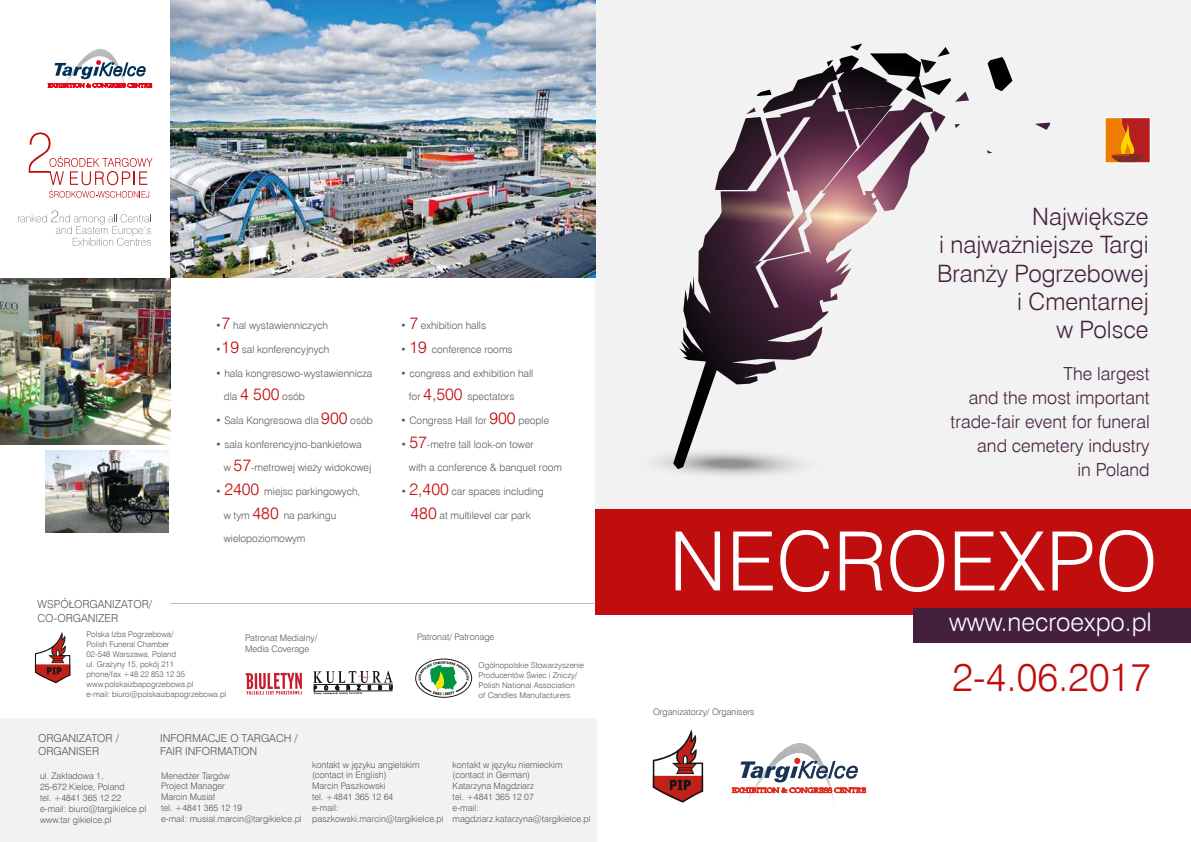
<style>
.page{position:relative;width:1191px;height:842px;background:#fff}
.page>*{position:absolute;margin:0;border:0;box-sizing:border-box;transform-origin:0 0}
.t1{font:81.9px "Swis 721 Lt EU";color:#fff}
.t2{font:38.8px "Swis 721 Lt EU";color:#c00d0e}
.t3{font:25.7px "Swis 721 Lt EU";color:#fff}
.t4{font:24px/28px "Swis 721 Lt EU";color:#44203d;text-align:right}
.t5{font:18px/24px "Swis 721 Lt EU";color:#44203d;text-align:right}
.t6{font:11px/13.2px "Swis 721 Lt EU";color:#575756}
.t7{font:10.3px "Swis 721 Lt EU";color:#575756}
.t8{font:9px/10.8px "Swis 721 Lt EU";color:#575756}
.t9{font:8px/10px "Swis 721 Lt EU";color:#575756}
.s1{font-size:16.5px;color:#c00d0e}
</style>
<div class="page">
<div style="left:0;top:718px;width:596px;height:124px;background:#f2f2f2"></div>
<div style="left:595px;top:0;width:596px;height:510px;background:#f2f2f2"></div>
<div style="left:595px;top:510px;width:596px;height:105px;background:#c00d0e"></div>
<div style="left:913px;top:609px;width:278px;height:34px;background:#44203d"></div>
<hr style="left:744px;top:692px;width:90px;height:2px;background:#efeeef">
<hr style="left:744px;top:694px;width:90px;height:1px;background:#eeeded">
<hr style="left:744px;top:695px;width:90px;height:1px;background:#ebecec">
<hr style="left:744px;top:696px;width:90px;height:1px;background:#eaebeb">
<hr style="left:744px;top:697px;width:90px;height:2px;background:#eaeaea">
<hr style="left:744px;top:699px;width:90px;height:1px;background:#e9e8e8">
<hr style="left:744px;top:700px;width:90px;height:1px;background:#e8e7e7">
<hr style="left:744px;top:701px;width:90px;height:1px;background:#e6e6e6">
<hr style="left:744px;top:702px;width:90px;height:2px;background:#e4e5e5">
<hr style="left:744px;top:704px;width:90px;height:1px;background:#e3e3e4">
<hr style="left:744px;top:705px;width:90px;height:1px;background:#e1e2e1">
<hr style="left:744px;top:706px;width:90px;height:1px;background:#e1e1e1">
<hr style="left:744px;top:707px;width:90px;height:2px;background:#e0e0e0">
<hr style="left:744px;top:709px;width:90px;height:1px;background:#dededf">
<hr style="left:744px;top:710px;width:90px;height:1px;background:#dddede">
<hr style="left:744px;top:711px;width:90px;height:1px;background:#dbdddc">
<hr style="left:744px;top:712px;width:90px;height:2px;background:#dadcdc">
<hr style="left:744px;top:714px;width:90px;height:1px;background:#dadbdb">
<hr style="left:744px;top:715px;width:90px;height:1px;background:#d8d8da">
<hr style="left:744px;top:716px;width:90px;height:1px;background:#d7d7d8">
<hr style="left:744px;top:717px;width:90px;height:2px;background:#d6d7d8">
<hr style="left:744px;top:719px;width:90px;height:1px;background:#d5d5d6">
<hr style="left:744px;top:720px;width:90px;height:1px;background:#d3d4d5">
<hr style="left:744px;top:721px;width:90px;height:1px;background:#d2d2d3">
<hr style="left:744px;top:722px;width:90px;height:2px;background:#d1d1d2">
<hr style="left:744px;top:724px;width:90px;height:1px;background:#cfcfd0">
<hr style="left:744px;top:725px;width:90px;height:1px;background:#cfcecf">
<hr style="left:744px;top:726px;width:90px;height:1px;background:#cecece">
<hr style="left:744px;top:727px;width:90px;height:2px;background:#cdcccd">
<hr style="left:744px;top:729px;width:90px;height:1px;background:#cbcbcb">
<hr style="left:744px;top:730px;width:90px;height:1px;background:#cacaca">
<hr style="left:744px;top:731px;width:90px;height:1px;background:#c9c8ca">
<hr style="left:744px;top:732px;width:90px;height:2px;background:#c8c9c9">
<hr style="left:744px;top:734px;width:90px;height:1px;background:#c6c7c6">
<hr style="left:744px;top:735px;width:90px;height:1px;background:#c5c6c6">
<hr style="left:744px;top:736px;width:90px;height:1px;background:#c4c5c6">
<hr style="left:744px;top:737px;width:90px;height:2px;background:#c3c3c4">
<hr style="left:744px;top:739px;width:90px;height:1px;background:#c1c1c2">
<hr style="left:744px;top:740px;width:90px;height:1px;background:#bfc0c0">
<hr style="left:744px;top:741px;width:90px;height:1px;background:#bebfc0">
<hr style="left:744px;top:742px;width:90px;height:2px;background:#bdbebe">
<hr style="left:744px;top:744px;width:90px;height:1px;background:#bbbbbd">
<hr style="left:744px;top:745px;width:90px;height:1px;background:#babbbc">
<hr style="left:744px;top:746px;width:90px;height:1px;background:#bababb">
<hr style="left:744px;top:747px;width:90px;height:2px;background:#b8b9ba">
<hr style="left:744px;top:749px;width:90px;height:1px;background:#b7b8b8">
<hr style="left:744px;top:750px;width:90px;height:1px;background:#b5b6b7">
<hr style="left:744px;top:751px;width:90px;height:1px;background:#b4b5b6">
<hr style="left:744px;top:752px;width:90px;height:2px;background:#b4b5b6">
<hr style="left:744px;top:754px;width:90px;height:1px;background:#b2b3b4">
<hr style="left:744px;top:755px;width:90px;height:1px;background:#b1b1b2">
<hr style="left:744px;top:756px;width:90px;height:1px;background:#b0b1b1">
<hr style="left:744px;top:794px;width:90px;height:1px;background:#e8e9e8">
<hr style="left:744px;top:795px;width:90px;height:1px;background:#eaebea">
<hr style="left:744px;top:796px;width:90px;height:1px;background:#ebebeb">
<hr style="left:744px;top:797px;width:90px;height:2px;background:#eceded">
<hr style="left:744px;top:799px;width:90px;height:1px;background:#eff0f0">
<hr style="left:744px;top:800px;width:90px;height:1px;background:#f1f1f1">
<hr style="left:744px;top:801px;width:90px;height:1px;background:#f2f3f3">
<hr style="left:744px;top:802px;width:90px;height:2px;background:#f5f5f5">
<hr style="left:744px;top:804px;width:90px;height:1px;background:#f8f7f7">
<hr style="left:744px;top:805px;width:90px;height:1px;background:#fafafa">
<svg style="left:731px;top:757px;width:136px;height:37px"></svg>
<svg style="left:653px;top:730px;width:50px;height:72px"></svg>
<svg style="left:35px;top:632px;width:35px;height:51px"></svg>
<svg style="left:1105px;top:117px;width:45px;height:46px;background:#ce5e20"></svg>
<svg style="left:656px;top:455px;width:140px;height:21px"></svg>
<svg style="left:1035px;top:123px;width:15px;height:7px"></svg>
<svg style="left:987px;top:57px;width:25px;height:34px"></svg>
<svg style="left:673px;top:261px;width:156px;height:208px"></svg>
<svg style="left:723px;top:261px;width:129px;height:51px;background:#69485b"></svg>
<svg style="left:698px;top:44px;width:271px;height:217px"></svg>
<svg style="left:18px;top:211px;width:133px;height:35px"></svg>
<svg style="left:48px;top:49px;width:104px;height:41px"></svg>
<img style="left:45px;top:450px;width:124px;height:83px">
<svg style="left:29px;top:132px;width:124px;height:66px"></svg>
<svg style="left:418px;top:661px;width:51px;height:34px"></svg>
<div style="left:415px;top:659px;width:57px;height:38px;border:1px solid #1d1d1b;border-radius:50%"></div>
<img style="left:0;top:278px;width:170px;height:166px">
<hr style="left:170px;top:603px;width:425px;height:1px;background:#bcbcbc">
<svg style="left:245px;top:670px;width:148px;height:25px"></svg>
<img style="left:170px;top:0;width:425px;height:277px">
<p class="t7" style="left:215px;top:319px;width:114px">•<span class="s1">7</span> hal wystawienniczych</p>
<p class="t7" style="left:215px;top:343px;width:115px">•<span class="s1">19</span> sal konferencyjnych</p>
<p class="t7" style="left:215px;top:367px;width:158px">• hala kongresowo-wystawiennicza</p>
<p class="t7" style="left:224px;top:390px;width:82px">dla <span class="s1">4 500</span> osób</p>
<p class="t7" style="left:215px;top:414px;width:159px">• Sala Kongresowa dla <span class="s1">900</span> osób</p>
<p class="t7" style="left:215px;top:438px;width:148px">• sala konferencyjno-bankietowa</p>
<p class="t7" style="left:224px;top:461px;width:149px">w <span class="s1">57</span>-metrowej wieży widokowej</p>
<p class="t7" style="left:215px;top:485px;width:146px">• <span class="s1">2400</span> miejsc parkingowych,</p>
<p class="t7" style="left:224px;top:509px;width:114px">w tym <span class="s1">480</span> na parkingu</p>
<p class="t7" style="left:224px;top:532px;width:83px">wielopoziomowym</p>
<p class="t7" style="left:401px;top:319px;width:87px">• <span class="s1">7</span> exhibition halls</p>
<p class="t7" style="left:401px;top:343px;width:113px">• <span class="s1">19</span> conference rooms</p>
<p class="t7" style="left:401px;top:367px;width:134px">• congress and exhibition hall</p>
<p class="t7" style="left:409px;top:390px;width:107px">for <span class="s1">4,500</span> spectators</p>
<p class="t7" style="left:401px;top:414px;width:150px">• Congress Hall for <span class="s1">900</span> people</p>
<p class="t7" style="left:401px;top:438px;width:134px">• <span class="s1">57</span>-metre tall look-on tower</p>
<p class="t7" style="left:409px;top:461px;width:155px">with a conference &amp; banquet room</p>
<p class="t7" style="left:401px;top:485px;width:145px">• <span class="s1">2,400</span> car spaces including</p>
<p class="t7" style="left:410px;top:509px;width:122px"><span class="s1">480</span> at multilevel car park</p>
<p class="t6" style="left:38px;top:598px;width:116px">WSPÓŁORGANIZATOR/<br>CO-ORGANIZER</p>
<p class="t9" style="left:87px;top:630px;width:141px">Polska Izba Pogrzebowa/<br>Polish Funeral Chamber<br>02-548 Warszawa, Poland<br>ul. Grażyny 15, pokój 211<br>phone/fax +48 22 853 12 35 www.polskaizbapogrzebowa.pl<br>e-mail: biuro@polskaizbapogrzebowa.pl</p>
<p class="t6" style="left:38px;top:731px;width:82px">ORGANIZATOR /<br>ORGANISER</p>
<p class="t8" style="left:40px;top:771px;width:108px">ul. Zakładowa 1,<br>25-672 Kielce, Poland<br>tel. +4841 365 12 22 e-mail: biuro@targikielce.pl www.tar gikielce.pl</p>
<p class="t8" style="left:245px;top:632px;width:74px">Patronat Medialny/<br>Media Coverage</p>
<p class="t8" style="left:417px;top:632px;width:79px">Patronat/ Patronage</p>
<p class="t9" style="left:478px;top:660px;width:107px">Ogólnopolskie Stowarzyszenie<br>Producentów Świec i Zniczy/<br>Polish National Association<br>of Candles Manufacturers</p>
<p class="t6" style="left:160px;top:731px;width:139px">INFORMACJE O TARGACH /<br>FAIR INFORMATION</p>
<p class="t8" style="left:161px;top:770px;width:142px">Menedżer Targów<br>Project Manager<br>Marcin Musiał<br>tel. +4841 365 12 19<br>e-mail: musial.marcin@targikielce.pl</p>
<p class="t8" style="left:312px;top:759px;width:133px">kontakt w języku angielskim (contact in English)<br>Marcin Paszkowski<br>tel. +4841 365 12 64<br>e-mail: paszkowski.marcin@targikielce.pl</p>
<p class="t8" style="left:452px;top:759px;width:140px">kontakt w języku niemieckim (contact in German)<br>Katarzyna Magdziarz<br>tel. +4841 365 12 07<br>e-mail: magdziarz.katarzyna@targikielce.pl</p>
<h3 class="t4" style="left:937px;top:203px;width:213px">Największe<br>i najważniejsze Targi<br>Branży Pogrzebowej i Cmentarnej<br>w Polsce</h3>
<h3 class="t5" style="left:950px;top:362px;width:200px">The largest<br>and the most important trade-fair event for funeral and cemetery industry<br>in Poland</h3>
<h1 class="t1" style="left:669px;top:511px;width:490px">NECROEXPO</h1>
<h3 class="t3" style="left:949px;top:606px;width:204px">www.necroexpo.pl</h3>
<p class="t8" style="left:653px;top:706px;width:103px">Organizatorzy/ Organisers</p>
<h2 class="t2" style="left:952px;top:654px;width:200px">2-4.06.2017</h2>
</div>
